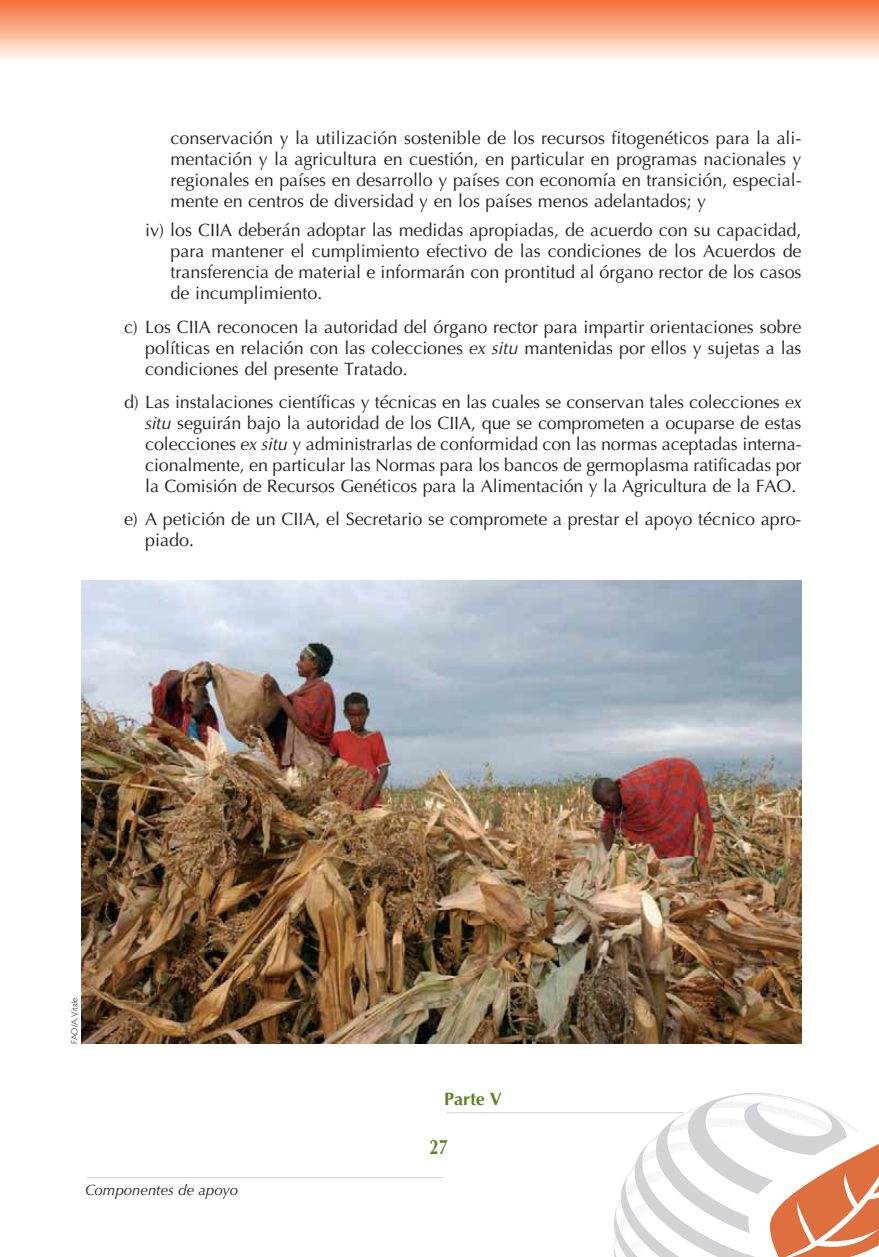
<style>
.page{position:relative;width:879px;height:1257px;background:#fff}
.page>*{position:absolute;margin:0;border:0;box-sizing:border-box;transform-origin:0 0}
.t1{font:700 20.85px "Optima";color:#588527;scale:.8 1}
.t2{font:17.85px/20.9px "Optima";color:#231f20;text-align:justify}
.t3{font:700 17.85px "Optima";color:#588527}
.t4{font:italic 15px "Optima";color:#231f20}
.t5{font:300 9px "Gill Sans";color:#231f20}
.s1{font-style:italic}
</style>
<div class="page">
<svg style="left:613px;top:1093px;width:266px;height:164px"></svg>
<div style="left:0;top:0;width:879px;height:60px;background:linear-gradient(to bottom,#f36e35,#fff5ea)"></div>
<hr style="left:87px;top:1177px;width:355px;height:1px;background:#d1d3d4">
<hr style="left:447px;top:1112px;width:237px;height:1px;background:#d1d3d4">
<img style="left:82px;top:580px;width:719px;height:464px">
<p class="t2" style="left:171px;top:130px;width:632px">conservación y la utilización sostenible de los recursos fitogenéticos para la ali&shy;mentación y la agricultura en cuestión, en particular en programas nacionales y regionales en países en desarrollo y países con economía en transición, especial&shy;mente en centros de diversidad y en los países menos adelantados; y</p>
<p class="t2" style="left:171px;top:222px;width:632px;text-indent:-25px">iv) los CIIA deberán adoptar las medidas apropiadas, de acuerdo con su capacidad, para mantener el cumplimiento efectivo de las condiciones de los Acuerdos de transferencia de material e informarán con prontitud al órgano rector de los casos de incumplimiento.</p>
<p class="t2" style="left:145px;top:318px;width:658px;text-indent:-21px">c) Los CIIA reconocen la autoridad del órgano rector para impartir orientaciones sobre políticas en relación con las colecciones <span class="s1">ex situ</span> mantenidas por ellos y sujetas a las condiciones del presente Tratado.</p>
<p class="t2" style="left:145px;top:393px;width:658px;text-indent:-21px">d) Las instalaciones científicas y técnicas en las cuales se conservan tales colecciones <span class="s1">ex situ</span> seguirán bajo la autoridad de los CIIA, que se comprometen a ocuparse de estas colecciones <span class="s1">ex situ</span> y administrarlas de conformidad con las normas aceptadas interna&shy;cionalmente, en particular las Normas para los bancos de germoplasma ratificadas por la Comisión de Recursos Genéticos para la Alimentación y la Agricultura de la FAO.</p>
<p class="t2" style="left:145px;top:511px;width:658px;text-indent:-21px">e) A petición de un CIIA, el Secretario se compromete a prestar el apoyo técnico apro&shy;piado.</p>
<p class="t5" style="left:71px;top:1044px;width:48px;rotate:-90deg">FAO/A.Vitale</p>
<p class="t4" style="left:85px;top:1183px;width:154px">Componentes de apoyo</p>
<p class="t3" style="left:444px;top:1092px;width:59px">Parte V</p>
<p class="t1" style="left:429px;top:1138px;width:25px">27</p>
</div>
